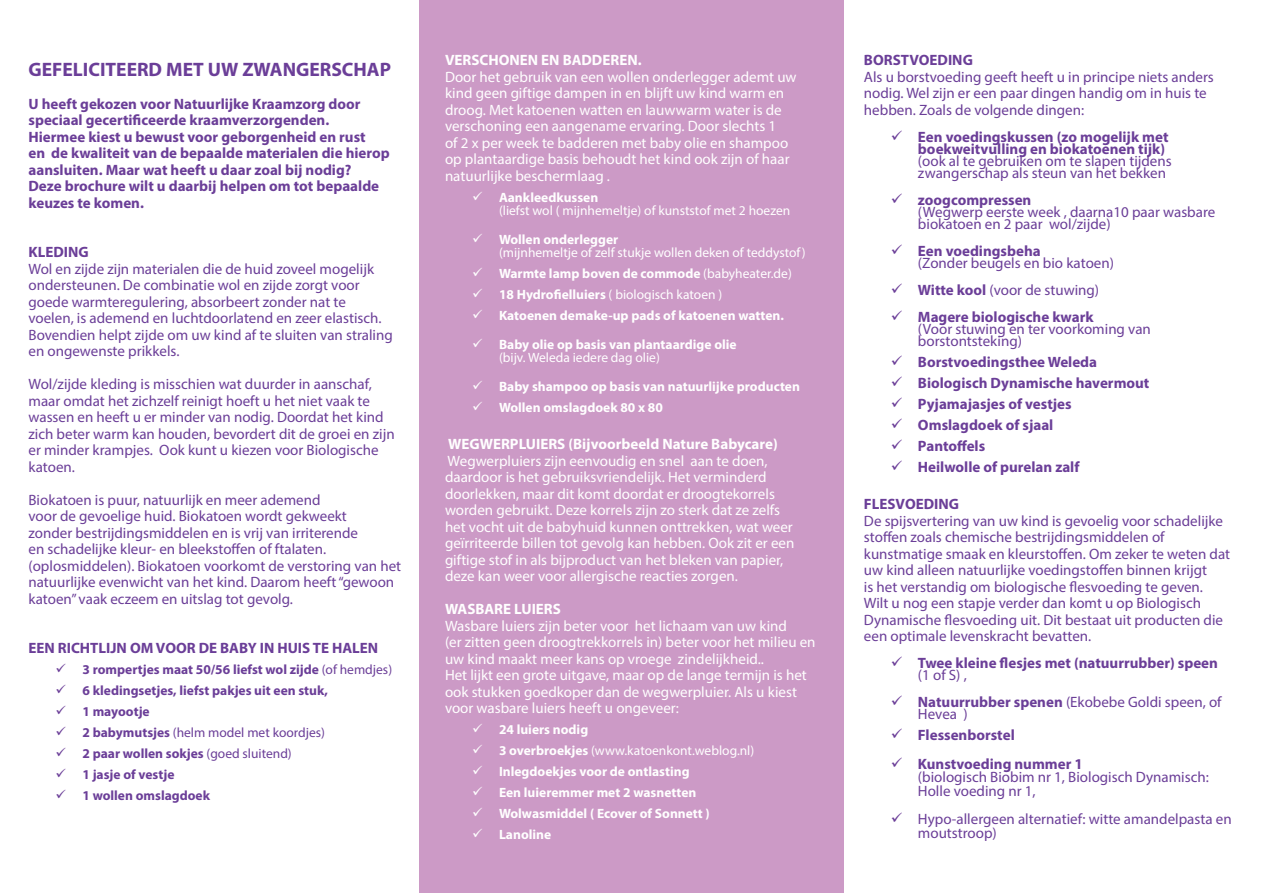
<style>
.page{position:relative;width:1263px;height:893px;background:#fff}
.page>*{position:absolute;margin:0;border:0;box-sizing:border-box;transform-origin:0 0}
.Standaard{font:700 19.5px "Myriad Pro";color:#6b3e98}
.Standaard-2{font:15px/16.5px "Myriad Pro";color:#6b3e98}
.Standaard-3{font:15px/16.5px "Myriad Pro";color:#fff}
.Standaard-4{font:700 15px/16.5px "Myriad Pro";color:#6b3e98}
.t1{font:700 13.5px/13.5px "Myriad Pro";color:#fff}
.t2{font:13.5px/13.5px "Myriad Pro";color:#fff}
.t3{font:700 13.5px "Myriad Pro";color:#6b3e98}
.t4{font:13.5px "Myriad Pro";color:#6b3e98}
.s1{font-weight:700}
.s2{font-weight:400}
</style>
<div class="page">
<div style="left:419px;top:0;width:424px;height:893px;background:#cc9ac6"></div>
<p class="Standaard" style="left:28px;top:56px;width:364px">GEFELICITEERD MET UW ZWANGERSCHAP</p>
<p class="Standaard-4" style="left:28px;top:95px;width:363px">U heeft gekozen voor Natuurlijke Kraamzorg door speciaal gecertificeerde kraamverzorgenden.<br>Hiermee kiest u bewust voor geborgenheid en rust<br>en de kwaliteit van de bepaalde materialen die hierop aansluiten. Maar wat heeft u daar zoal bij nodig?<br>Deze brochure wilt u daarbij helpen om tot bepaalde keuzes te komen.</p>
<p class="Standaard-2" style="left:28px;top:244px;width:366px"><span class="s1">KLEDING<br></span>Wol en zijde zijn materialen die de huid zoveel mogelijk ondersteunen. De combinatie wol en zijde zorgt voor goede warmteregulering, absorbeert zonder nat te voelen, is ademend en luchtdoorlatend en zeer elastisch.<br>Bovendien helpt zijde om uw kind af te sluiten van straling en ongewenste prikkels.</p>
<p class="Standaard-2" style="left:28px;top:376px;width:368px">Wol/zijde kleding is misschien wat duurder in aanschaf, maar omdat het zichzelf reinigt hoeft u het niet vaak te wassen en heeft u er minder van nodig. Doordat het kind zich beter warm kan houden, bevordert dit de groei en zijn er minder krampjes. Ook kunt u kiezen voor Biologische katoen.</p>
<p class="Standaard-2" style="left:28px;top:491px;width:374px">Biokatoen is puur, natuurlijk en meer ademend<br>voor de gevoelige huid. Biokatoen wordt gekweekt<br>zonder bestrijdingsmiddelen en is vrij van irriterende<br>en schadelijke kleur- en bleekstoffen of ftalaten. (oplosmiddelen). Biokatoen voorkomt de verstoring van het natuurlijke evenwicht van het kind. Daarom heeft “gewoon katoen” vaak eczeem en uitslag tot gevolg.</p>
<p class="Standaard-4" style="left:28px;top:639px;width:351px">EEN RICHTLIJN OM VOOR DE BABY IN HUIS TE HALEN</p>
<p class="t3" style="left:55px;top:661px;width:338px">✓ 3 rompertjes maat 50/56 liefst wol zijde <span class="s2">(of hemdjes)</span></p>
<p class="t3" style="left:55px;top:682px;width:274px">✓ 6 kledingsetjes, liefst pakjes uit een stuk,</p>
<p class="t3" style="left:55px;top:703px;width:96px">✓ 1 mayootje</p>
<p class="t4" style="left:55px;top:724px;width:271px">✓ <span class="s1">2 babymutsjes</span> (helm model met koordjes)</p>
<p class="t3" style="left:55px;top:745px;width:238px">✓ 2 paar wollen sokjes <span class="s2">(goed sluitend)</span></p>
<p class="t3" style="left:55px;top:766px;width:120px">✓ 1 jasje of vestje</p>
<p class="t3" style="left:55px;top:787px;width:156px">✓ 1 wollen omslagdoek</p>
<p class="Standaard-3" style="left:445px;top:52px;width:353px"><span class="s1">VERSCHONEN EN BADDEREN.<br></span>Door het gebruik van een wollen onderlegger ademt uw kind geen giftige dampen in en blijft uw kind warm en droog. Met katoenen watten en lauwwarm water is de verschoning een aangename ervaring. Door slechts 1<br>of 2 x per week te badderen met baby olie en shampoo op plantaardige basis behoudt het kind ook zijn of haar natuurlijke beschermlaag .</p>
<p class="t2" style="left:499px;top:190px;width:293px;text-indent:-27px">✓ <span class="s1">Aankleedkussen<br></span>(liefst wol ( mijnhemeltje) of kunststof met 2 hoezen</p>
<p class="t2" style="left:499px;top:232px;width:308px;text-indent:-27px">✓ <span class="s1">Wollen onderlegger<br></span>(mijnhemeltje of zelf stukje wollen deken of teddystof)</p>
<p class="t1" style="left:472px;top:267px;width:321px">✓ Warmte lamp boven de commode <span class="s2">(babyheater.de)</span></p>
<p class="t2" style="left:472px;top:288px;width:252px">✓ <span class="s1">18 Hydrofielluiers</span> ( biologisch katoen )</p>
<p class="t1" style="left:472px;top:309px;width:313px">✓ Katoenen demake-up pads of katoenen watten.</p>
<p class="t1" style="left:499px;top:337px;width:239px;text-indent:-27px">✓ Baby olie op basis van plantaardige olie <span class="s2">(bijv. Weleda iedere dag olie)</span></p>
<p class="t1" style="left:472px;top:379px;width:329px">✓ Baby shampoo op basis van natuurlijke producten</p>
<p class="t1" style="left:472px;top:400px;width:192px">✓ Wollen omslagdoek 80 x 80</p>
<p class="Standaard-3" style="left:445px;top:436px;width:351px"><span class="s1">WEGWERPLUIERS (Bijvoorbeeld Nature Babycare)<br></span>Wegwerpluiers zijn eenvoudig en snel aan te doen, daardoor is het gebruiksvriendelijk. Het verminderd doorlekken, maar dit komt doordat er droogtekorrels worden gebruikt. Deze korrels zijn zo sterk dat ze zelfs het vocht uit de babyhuid kunnen onttrekken, wat weer geïrriteerde billen tot gevolg kan hebben. Ook zit er een giftige stof in als bijproduct van het bleken van papier, deze kan weer voor allergische reacties zorgen.</p>
<p class="Standaard-3" style="left:445px;top:601px;width:372px"><span class="s1">WASBARE LUIERS<br></span>Wasbare luiers zijn beter voor het lichaam van uw kind<br>(er zitten geen droogtrekkorrels in) beter voor het milieu en uw kind maakt meer kans op vroege zindelijkheid..<br>Het lijkt een grote uitgave, maar op de lange termijn is het ook stukken goedkoper dan de wegwerpluier. Als u kiest voor wasbare luiers heeft u ongeveer:</p>
<p class="t1" style="left:472px;top:723px;width:118px">✓ 24 luiers nodig</p>
<p class="t2" style="left:472px;top:744px;width:284px">✓ <span class="s1">3 overbroekjes</span> (www.katoenkont.weblog.nl)</p>
<p class="t1" style="left:472px;top:765px;width:219px">✓ Inlegdoekjes voor de ontlasting</p>
<p class="t1" style="left:472px;top:786px;width:226px">✓ Een luieremmer met 2 wasnetten</p>
<p class="t1" style="left:472px;top:807px;width:239px">✓ Wolwasmiddel ( Ecover of Sonnett )</p>
<p class="t1" style="left:472px;top:828px;width:81px">✓ Lanoline</p>
<p class="Standaard-2" style="left:864px;top:52px;width:351px"><span class="s1">BORSTVOEDING<br></span>Als u borstvoeding geeft heeft u in principe niets anders nodig. Wel zijn er een paar dingen handig om in huis te hebben. Zoals de volgende dingen:</p>
<p class="Standaard-2" style="left:918px;top:130px;width:255px;line-height:12px;text-indent:-27px">✓ <span class="s1">Een voedingskussen (zo mogelijk met boekweitvulling en biokatoenen tijk) </span>(ook al te gebruiken om te slapen tijdens zwangerschap als steun van het bekken</p>
<p class="Standaard-2" style="left:918px;top:193px;width:299px;line-height:12px;text-indent:-27px">✓ <span class="s1">zoogcompressen<br></span>(Wegwerp eerste week , daarna10 paar wasbare biokatoen en 2 paar wol/zijde)</p>
<p class="Standaard-2" style="left:918px;top:244px;width:198px;line-height:12px;text-indent:-27px">✓ <span class="s1">Een voedingsbeha<br></span>(Zonder beugels en bio katoen)</p>
<p class="Standaard-2" style="left:891px;top:281px;width:210px">✓ <span class="s1">Witte kool</span> (voor de stuwing)</p>
<p class="Standaard-2" style="left:918px;top:310px;width:234px;line-height:12px;text-indent:-27px">✓ <span class="s1">Magere biologische kwark<br></span>(Voor stuwing en ter voorkoming van borstontsteking)</p>
<p class="Standaard-4" style="left:891px;top:353px;width:208px">✓ Borstvoedingsthee Weleda</p>
<p class="Standaard-4" style="left:891px;top:374px;width:260px">✓ Biologisch Dynamische havermout</p>
<p class="Standaard-4" style="left:891px;top:395px;width:182px">✓ Pyjamajasjes of vestjes</p>
<p class="Standaard-4" style="left:891px;top:416px;width:164px">✓ Omslagdoek of sjaal</p>
<p class="Standaard-4" style="left:891px;top:437px;width:96px">✓ Pantoffels</p>
<p class="Standaard-4" style="left:891px;top:458px;width:190px">✓ Heilwolle of purelan zalf</p>
<p class="Standaard-2" style="left:864px;top:496px;width:368px"><span class="s1">FLESVOEDING<br></span>De spijsvertering van uw kind is gevoelig voor schadelijke stoffen zoals chemische bestrijdingsmiddelen of kunstmatige smaak en kleurstoffen. Om zeker te weten dat uw kind alleen natuurlijke voedingstoffen binnen krijgt<br>is het verstandig om biologische flesvoeding te geven.<br>Wilt u nog een stapje verder dan komt u op Biologisch Dynamische flesvoeding uit. Dit bestaat uit producten die een optimale levenskracht bevatten.</p>
<p class="Standaard-4" style="left:918px;top:657px;width:301px;line-height:12px;text-indent:-27px">✓ Twee kleine flesjes met (natuurrubber) speen <span class="s2">(1 of S) ,</span></p>
<p class="Standaard-2" style="left:918px;top:696px;width:305px;line-height:12px;text-indent:-27px">✓ <span class="s1">Natuurrubber spenen</span> (Ekobebe Goldi speen, of<br>Hevea )</p>
<p class="Standaard-4" style="left:891px;top:726px;width:125px">✓ Flessenborstel</p>
<p class="Standaard-2" style="left:918px;top:757px;width:292px;line-height:13.5px;text-indent:-27px">✓ <span class="s1">Kunstvoeding nummer 1<br></span>(biologisch Biobim nr 1, Biologisch Dynamisch:<br>Holle voeding nr 1,</p>
<p class="Standaard-2" style="left:918px;top:812px;width:315px;line-height:13.5px;text-indent:-27px">✓ Hypo-allergeen alternatief: witte amandelpasta en moutstroop)</p>
</div>
